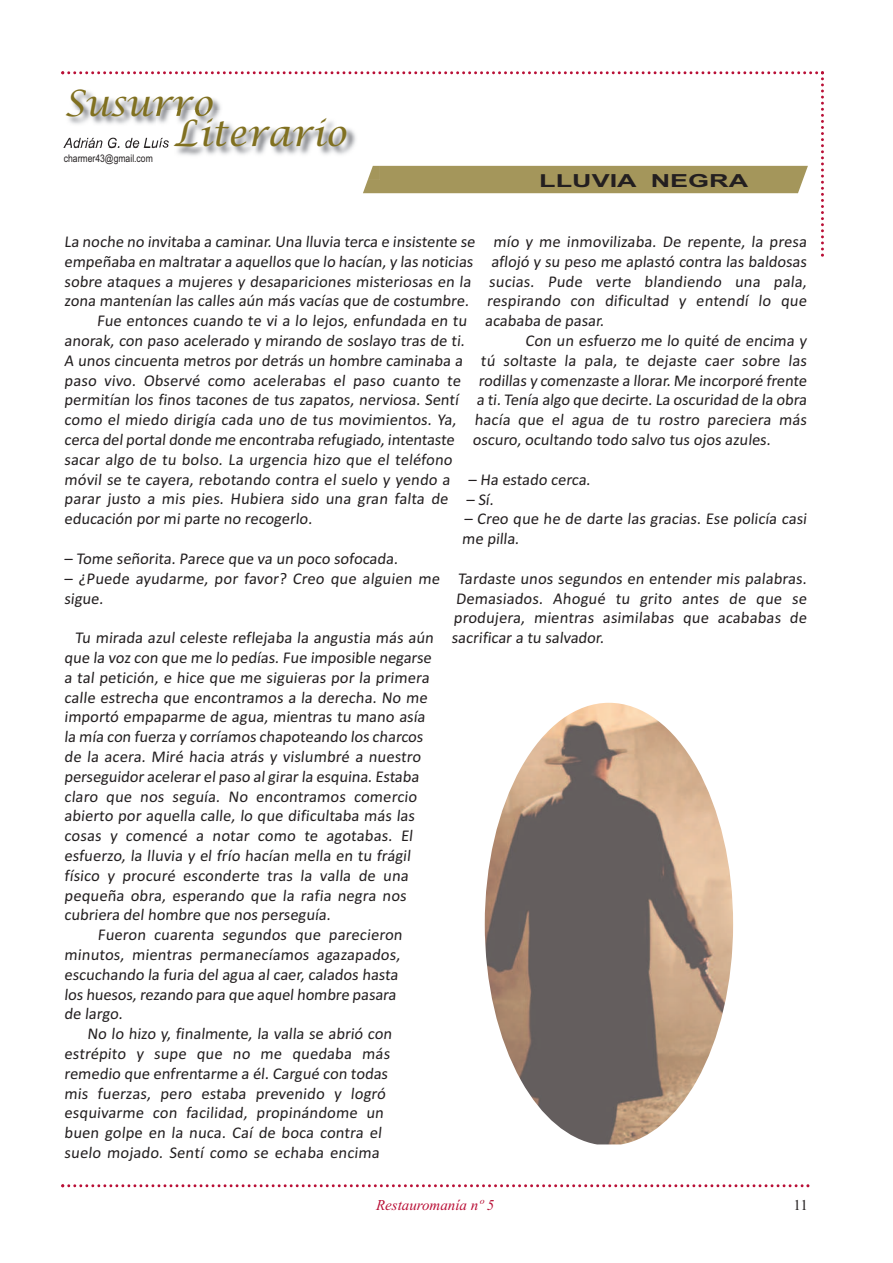
<style>
.page{position:relative;width:893px;height:1263px;background:#fff}
.page>*{position:absolute;margin:0;border:0;box-sizing:border-box;transform-origin:0 0}
.t1{font:36px/30.6px "Lucida Calligra";color:#807020}
.t2{font:700 18px "Arial";color:#231f20;scale:1.5 1}
.t3{font:16.5px/19.8px "Calibri";letter-spacing:.005em;color:#231f20}
.t4{font:italic 15px "Times New Roman";color:#b90f36}
.t5{font:15px "Times New Roman";color:#231f20}
.t6{font:italic 13.5px "Arial";color:#231f20}
.t7{font:10.5px "Arial Narrow";color:#231f20}
</style>
<div class="page">
<svg style="left:61px;top:1184px;width:748px;height:3px"></svg>
<svg style="left:61px;top:71px;width:763px;height:186px"></svg>
<img style="left:156px;top:111px;width:55px;height:5px">
<img style="left:485px;top:703px;width:248px;height:441px">
<h1 class="t1" style="left:174px;top:89px;width:174px;text-indent:-110px">Susurro<br>Literario</h1>
<p class="t6" style="left:64px;top:135px;width:107px">Adrián G. de Luís</p>
<p class="t7" style="left:64px;top:153px;width:91px">charmer43@gmail.com</p>
<p class="t2" style="left:539px;top:171px;width:141px">LLUVIA NEGRA</p>
<p class="t3" style="left:493px;top:231px;width:317px">mío y me inmovilizaba. De repente, la presa</p>
<p class="t3" style="left:491px;top:251px;width:319px">aflojó y su peso me aplastó contra las baldosas</p>
<p class="t3" style="left:489px;top:271px;width:321px">sucias. Pude verte blandiendo una pala,</p>
<p class="t3" style="left:487px;top:291px;width:323px">respirando con dificultad y entendí lo que</p>
<p class="t3" style="left:485px;top:311px;width:123px">acababa de pasar.</p>
<p class="t3" style="left:525px;top:330px;width:285px">Con un esfuerzo me lo quité de encima y</p>
<p class="t3" style="left:481px;top:350px;width:330px">tú soltaste la pala, te dejaste caer sobre las</p>
<p class="t3" style="left:479px;top:370px;width:332px">rodillas y comenzaste a llorar. Me incorporé frente</p>
<p class="t3" style="left:476px;top:390px;width:334px">a ti. Tenía algo que decirte. La oscuridad de la obra</p>
<p class="t3" style="left:474px;top:410px;width:336px">hacía que el agua de tu rostro pareciera más</p>
<p class="t3" style="left:472px;top:429px;width:302px">oscuro, ocultando todo salvo tus ojos azules.</p>
<p class="t3" style="left:468px;top:469px;width:126px">– Ha estado cerca.</p>
<p class="t3" style="left:466px;top:489px;width:31px">– Sí.</p>
<p class="t3" style="left:462px;top:509px;width:348px">– Creo que he de darte las gracias. Ese policía casi me pilla.</p>
<p class="t3" style="left:451px;top:568px;width:359px;text-align:justify;text-indent:6px">Tardaste unos segundos en entender mis palabras.<br>Demasiados. Ahogué tu grito antes de que se produjera, mientras asimilabas que acababas de sacrificar a tu salvador.</p>
<p class="t3" style="left:64px;top:231px;width:415px">La noche no invitaba a caminar. Una lluvia terca e insistente se</p>
<p class="t3" style="left:64px;top:251px;width:412px">empeñaba en maltratar a aquellos que lo hacían, y las noticias</p>
<p class="t3" style="left:64px;top:271px;width:410px">sobre ataques a mujeres y desapariciones misteriosas en la</p>
<p class="t3" style="left:64px;top:291px;width:408px">zona mantenían las calles aún más vacías que de costumbre.</p>
<p class="t3" style="left:97px;top:311px;width:374px">Fue entonces cuando te vi a lo lejos, enfundada en tu</p>
<p class="t3" style="left:64px;top:330px;width:404px">anorak, con paso acelerado y mirando de soslayo tras de ti.</p>
<p class="t3" style="left:64px;top:350px;width:402px">A unos cincuenta metros por detrás un hombre caminaba a</p>
<p class="t3" style="left:64px;top:370px;width:400px">paso vivo. Observé como acelerabas el paso cuanto te</p>
<p class="t3" style="left:64px;top:390px;width:398px">permitían los finos tacones de tus zapatos, nerviosa. Sentí</p>
<p class="t3" style="left:64px;top:410px;width:396px">como el miedo dirigía cada uno de tus movimientos. Ya,</p>
<p class="t3" style="left:64px;top:429px;width:394px">cerca del portal donde me encontraba refugiado, intentaste</p>
<p class="t3" style="left:64px;top:449px;width:392px">sacar algo de tu bolso. La urgencia hizo que el teléfono</p>
<p class="t3" style="left:64px;top:469px;width:390px">móvil se te cayera, rebotando contra el suelo y yendo a</p>
<p class="t3" style="left:64px;top:489px;width:388px">parar justo a mis pies. Hubiera sido una gran falta de</p>
<p class="t3" style="left:64px;top:509px;width:252px">educación por mi parte no recogerlo.</p>
<p class="t3" style="left:64px;top:548px;width:337px">– Tome señorita. Parece que va un poco sofocada.</p>
<p class="t3" style="left:64px;top:568px;width:379px">– ¿Puede ayudarme, por favor? Creo que alguien me sigue.</p>
<p class="t3" style="left:75px;top:627px;width:362px">Tu mirada azul celeste reflejaba la angustia más aún</p>
<p class="t3" style="left:64px;top:647px;width:371px">que la voz con que me lo pedías. Fue imposible negarse</p>
<p class="t3" style="left:64px;top:667px;width:369px">a tal petición, e hice que me siguieras por la primera</p>
<p class="t3" style="left:64px;top:687px;width:367px">calle estrecha que encontramos a la derecha. No me</p>
<p class="t3" style="left:64px;top:707px;width:365px">importó empaparme de agua, mientras tu mano asía</p>
<p class="t3" style="left:64px;top:726px;width:363px">la mía con fuerza y corríamos chapoteando los charcos</p>
<p class="t3" style="left:64px;top:746px;width:360px">de la acera. Miré hacia atrás y vislumbré a nuestro</p>
<p class="t3" style="left:64px;top:766px;width:358px">perseguidor acelerar el paso al girar la esquina. Estaba</p>
<p class="t3" style="left:64px;top:786px;width:356px">claro que nos seguía. No encontramos comercio</p>
<p class="t3" style="left:64px;top:806px;width:354px">abierto por aquella calle, lo que dificultaba más las</p>
<p class="t3" style="left:64px;top:825px;width:352px">cosas y comencé a notar como te agotabas. El</p>
<p class="t3" style="left:64px;top:845px;width:350px">esfuerzo, la lluvia y el frío hacían mella en tu frágil</p>
<p class="t3" style="left:64px;top:865px;width:348px">físico y procuré esconderte tras la valla de una</p>
<p class="t3" style="left:64px;top:885px;width:346px">pequeña obra, esperando que la rafia negra nos</p>
<p class="t3" style="left:64px;top:905px;width:270px">cubriera del hombre que nos perseguía.</p>
<p class="t3" style="left:98px;top:924px;width:308px">Fueron cuarenta segundos que parecieron</p>
<p class="t3" style="left:64px;top:944px;width:340px">minutos, mientras permanecíamos agazapados,</p>
<p class="t3" style="left:64px;top:964px;width:338px">escuchando la furia del agua al caer, calados hasta</p>
<p class="t3" style="left:64px;top:984px;width:336px">los huesos, rezando para que aquel hombre pasara</p>
<p class="t3" style="left:64px;top:1004px;width:62px">de largo.</p>
<p class="t3" style="left:87px;top:1023px;width:308px">No lo hizo y, finalmente, la valla se abrió con</p>
<p class="t3" style="left:64px;top:1043px;width:329px">estrépito y supe que no me quedaba más</p>
<p class="t3" style="left:64px;top:1063px;width:327px">remedio que enfrentarme a él. Cargué con todas</p>
<p class="t3" style="left:64px;top:1083px;width:325px">mis fuerzas, pero estaba prevenido y logró</p>
<p class="t3" style="left:64px;top:1103px;width:323px">esquivarme con facilidad, propinándome un</p>
<p class="t3" style="left:64px;top:1122px;width:321px">buen golpe en la nuca. Caí de boca contra el</p>
<p class="t3" style="left:64px;top:1142px;width:319px">suelo mojado. Sentí como se echaba encima</p>
<p class="t4" style="left:376px;top:1196px;width:120px">Restauromanía nº 5</p>
<p class="t5" style="left:793px;top:1196px;width:16px">11</p>
</div>
